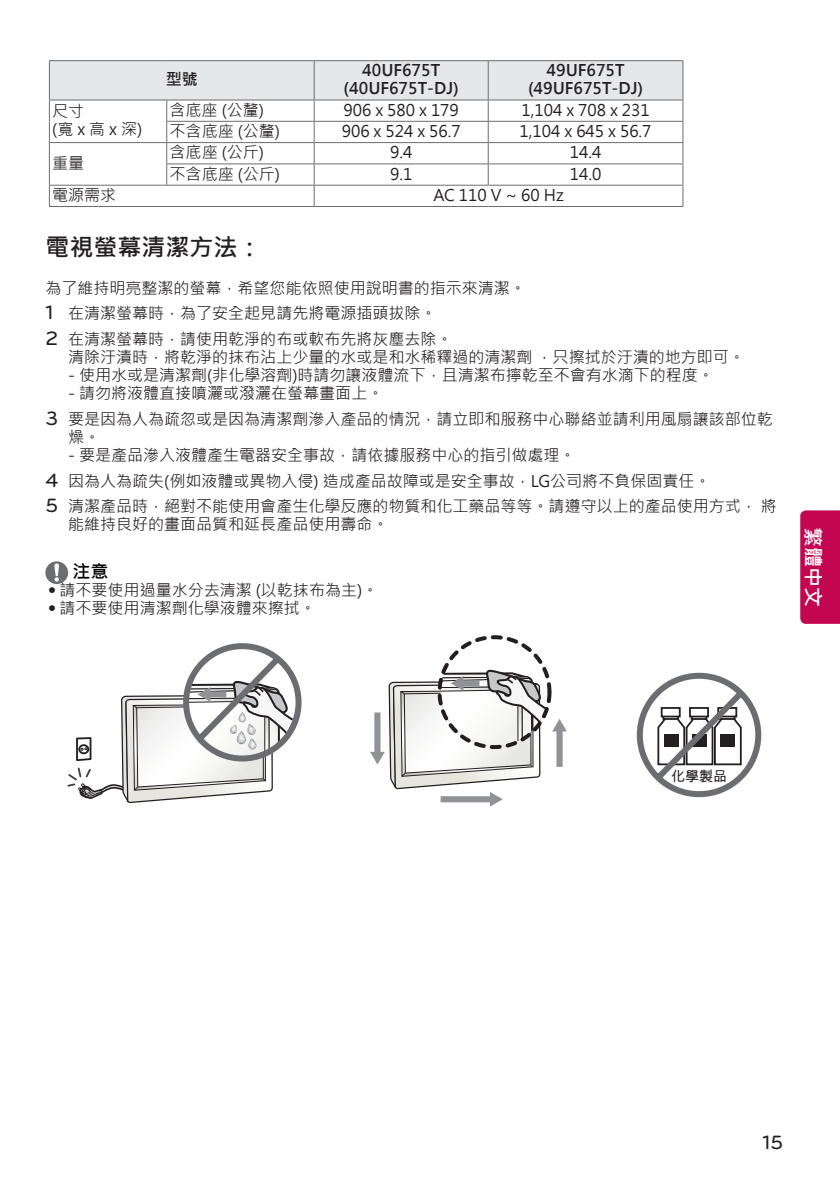
<style>
.page{position:relative;width:840px;height:1191px;background:#fff}
.page>*{position:absolute;margin:0;border:0;box-sizing:border-box;transform-origin:0 0}
.Title1{font:700 24px "Microsoft Jheng Hei";color:#231f20}
.t1{font:700 20px "Microsoft Jheng Hei";color:#fff}
.t2{font:500 20px "Bryant LG";color:#231f20}
.Box{font:700 18px "Microsoft Jheng Hei";color:#000}
.Number{font:16px/18px "Microsoft Jheng Hei";color:#231f20}
.t3{font:700 16px/18px "Microsoft Jheng Hei";color:#231f20;text-align:center}
.Body{font:16px "Microsoft Jheng Hei";color:#231f20}
.t4{font:14px "LG Display Eng";color:#231f20}
.s1{font-family:"Bryant LG";font-weight:500;font-size:20px}
.s2{font-family:"Univers";font-weight:300}
</style>
<div class="page">
<div style="left:800px;top:510px;width:39px;height:114px;background:#c30552"></div>
<hr style="left:49px;top:60px;width:118px;height:1px;background:#6c6d70">
<hr style="left:167px;top:60px;width:147px;height:1px;background:#6c6d70">
<hr style="left:314px;top:60px;width:174px;height:1px;background:#6c6d70">
<hr style="left:488px;top:60px;width:195px;height:1px;background:#6c6d70">
<hr style="left:49px;top:206px;width:118px;height:1px;background:#6c6d70">
<hr style="left:167px;top:206px;width:147px;height:1px;background:#6c6d70">
<svg style="left:49px;top:61px;width:634px;height:145px"></svg>
<hr style="left:488px;top:185px;width:195px;height:1px;background:#6c6d70">
<hr style="left:314px;top:206px;width:174px;height:1px;background:#6c6d70">
<hr style="left:488px;top:206px;width:195px;height:1px;background:#6c6d70">
<svg style="left:45px;top:561px;width:23px;height:23px"></svg>
<svg style="left:636px;top:672px;width:124px;height:126px"></svg>
<svg style="left:370px;top:669px;width:196px;height:137px"></svg>
<div style="left:437px;top:635px;width:114px;height:114px;border:4px dashed #231f20;border-radius:50%"></div>
<svg style="left:67px;top:643px;width:235px;height:160px"></svg>
<p class="t3" style="left:166px;top:70px;width:33px">型號</p>
<p class="t3" style="left:343px;top:61px;width:117px">40UF675T (40UF675T-DJ)</p>
<p class="t3" style="left:527px;top:61px;width:117px">49UF675T (49UF675T-DJ)</p>
<p class="Number" style="left:52px;top:102px;width:91px">尺寸<br>(寬 x 高 x 深)</p>
<p class="Number" style="left:169px;top:101px;width:96px">含底座 (公釐)</p>
<p class="Number" style="left:343px;top:101px;width:117px">906 x 580 x 179</p>
<p class="Number" style="left:521px;top:101px;width:130px">1,104 x 708 x 231</p>
<p class="Number" style="left:169px;top:122px;width:112px">不含底座 (公釐)</p>
<p class="Number" style="left:341px;top:122px;width:120px">906 x 524 x 56.7</p>
<p class="Number" style="left:519px;top:122px;width:133px">1,104 x 645 x 56.7</p>
<p class="Number" style="left:52px;top:154px;width:33px">重量</p>
<p class="Number" style="left:169px;top:143px;width:96px">含底座 (公斤)</p>
<p class="Number" style="left:390px;top:143px;width:24px">9.4</p>
<p class="Number" style="left:569px;top:143px;width:33px">14.4</p>
<p class="Number" style="left:169px;top:165px;width:112px">不含底座 (公斤)</p>
<p class="Number" style="left:390px;top:165px;width:24px">9.1</p>
<p class="Number" style="left:569px;top:165px;width:33px">14.0</p>
<p class="Number" style="left:52px;top:186px;width:65px">電源需求</p>
<p class="Number" style="left:433px;top:186px;width:132px">AC 110 V ~ 60 Hz</p>
<p class="Title1" style="left:45px;top:232px;width:217px">電視螢幕清潔方法：</p>
<p class="Body" style="left:45px;top:278px;width:481px">為了維持明亮整潔的螢幕，希望您能依照使用說明書的指示來清潔。</p>
<p class="Number" style="left:45px;top:305px;width:392px"><span class="s1">1</span> 在清潔螢幕時，為了安全起見請先將電源插頭拔除。</p>
<p class="Number" style="left:68px;top:330px;width:677px;text-indent:-23px"><span class="s1">2</span> 在清潔螢幕時，請使用乾淨的布或軟布先將灰塵去除。<br>清除汙漬時，將乾淨的抹布沾上少量的水或是和水稀釋過的清潔劑 ，只擦拭於汙漬的地方即可。</p>
<p class="Number" style="left:68px;top:366px;width:647px">- 使用水或是清潔劑(非化學溶劑)時請勿讓液體流下，且清潔布擰乾至不會有水滴下的程度。</p>
<p class="Number" style="left:68px;top:384px;width:316px">- 請勿將液體直接噴灑或潑灑在螢幕畫面上。</p>
<p class="Number" style="left:68px;top:410px;width:705px;text-indent:-23px"><span class="s1">3</span> 要是因為人為疏忽或是因為清潔劑滲入產品的情況，請立即和服務中心聯絡並請利用風扇讓該部位乾燥。</p>
<p class="Number" style="left:68px;top:446px;width:508px">- 要是產品滲入液體產生電器安全事故，請依據服務中心的指引做處理。</p>
<p class="Number" style="left:45px;top:472px;width:666px"><span class="s1">4</span> 因為人為疏失(例如液體或異物入侵) 造成產品故障或是安全事故，LG公司將不負保固責任。</p>
<p class="Number" style="left:68px;top:497px;width:710px;text-indent:-23px"><span class="s1">5</span> 清潔產品時，絕對不能使用會產生化學反應的物質和化工藥品等等。請遵守以上的產品使用方式， 將能維持良好的畫面品質和延長產品使用壽命。</p>
<p class="Box" style="left:73px;top:560px;width:37px">注意</p>
<p class="Number" style="left:48px;top:581px;width:331px"><span class="s2">•</span> 請不要使用過量水分去清潔 (以乾抹布為主)。</p>
<p class="Number" style="left:48px;top:599px;width:269px"><span class="s2">•</span> 請不要使用清潔劑化學液體來擦拭。</p>
<p class="t1" style="left:825px;top:527px;width:81px;rotate:90deg">繁體中文</p>
<p class="t4" style="left:671px;top:766px;width:57px">化學製品</p>
<p class="t2" style="left:762px;top:1130px;width:22px">15</p>
</div>
